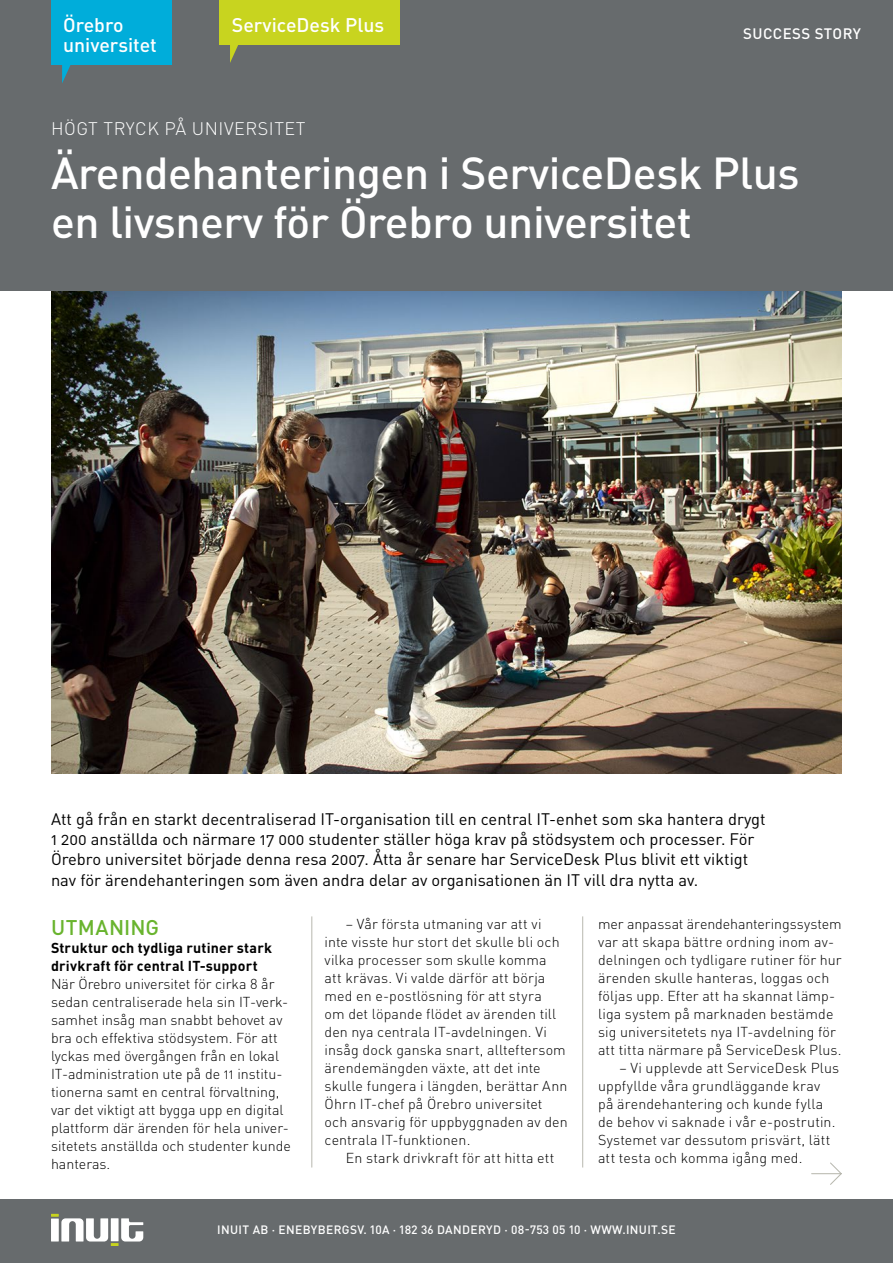
<style>
.page{position:relative;width:893px;height:1263px;background:#fff}
.page>*{position:absolute;margin:0;border:0;box-sizing:border-box;transform-origin:0 0}
.t1{font:500 44.25px/49.2px "DINOT";letter-spacing:-.01em;color:#fff}
._1___Mellis{font:500 21px "DINOT";letter-spacing:.015em;color:#69b42e}
.t2{font:500 19.5px "DINOT";color:#fff}
.t3{font:300 18px "DINOT";letter-spacing:.03em;color:#fff}
._1___Ingress{font:16.5px/20.2px "DINOT";color:#000}
.t4{font:500 15px "DINOT";letter-spacing:.03em;color:#fff}
._1___Bröd_indrag{font:300 14.25px/18px "DINOT";letter-spacing:.01em;color:#000}
._1___Bröd{font:300 14.25px/18px "DINOT";color:#000}
._1___Mellis-2{font:700 14.25px/18px "DINOT";letter-spacing:.01em;color:#000}
._1___Bröd-2{font:500 12px "DINOT";letter-spacing:.03em;color:#fff}
</style>
<div class="page">
<img style="left:51px;top:291px;width:791px;height:482px">
<div style="left:0;top:1200px;width:893px;height:63px;background:#676b6d"></div>
<svg style="left:51px;top:1214px;width:92px;height:32px"></svg>
<div style="left:0;top:0;width:893px;height:291px;background:#676b6d"></div>
<hr style="left:312px;top:916px;width:1px;height:251px;background:#b8b8af">
<hr style="left:582px;top:916px;width:1px;height:251px;background:#b8b8af">
<svg style="left:811px;top:1162px;width:31px;height:23px"></svg>
<div style="left:219px;top:0;width:181px;height:44px;background:#c8d41f"></div>
<svg style="left:230px;top:44px;width:11px;height:19px"></svg>
<div style="left:51px;top:0;width:121px;height:65px;background:#00adda"></div>
<svg style="left:62px;top:65px;width:9px;height:18px"></svg>
<p class="t2" style="left:63px;top:12px;width:62px">Örebro</p>
<p class="t2" style="left:63px;top:33px;width:95px">universitet</p>
<p class="t2" style="left:232px;top:12px;width:154px">ServiceDesk Plus</p>
<p class="t3" style="left:51px;top:117px;width:256px">HÖGT TRYCK PÅ UNIVERSITET</p>
<p class="t4" style="left:743px;top:24px;width:119px">SUCCESS STORY</p>
<p class="t1" style="left:51px;top:147px;width:750px">Ärendehanteringen i ServiceDesk Plus en livsnerv för Örebro universitet</p>
<p class="_1___Ingress" style="left:51px;top:808px;width:716px">Att gå från en starkt decentraliserad IT-organisation till en central IT-enhet som ska hantera drygt 1 200 anställda och närmare 17 000 studenter ställer höga krav på stödsystem och processer. För Örebro universitet började denna resa 2007. Åtta år senare har ServiceDesk Plus blivit ett viktigt nav för ärendehanteringen som även andra delar av organisationen än IT vill dra nytta av.</p>
<p class="_1___Mellis" style="left:51px;top:913px;width:110px">UTMANING</p>
<p class="_1___Mellis-2" style="left:51px;top:938px;width:223px">Struktur och tydliga rutiner stark drivkraft för central IT-support</p>
<p class="_1___Bröd" style="left:51px;top:974px;width:241px">När Örebro universitet för cirka 8 år sedan centraliserade hela sin IT-verk&shy;samhet insåg man snabbt behovet av bra och effektiva stödsystem. För att lyckas med övergången från en lokal IT-administration ute på de 11 institu&shy;tionerna samt en central förvaltning, var det viktigt att bygga upp en digital plattform där ärenden för hela univer&shy;sitetets anställda och studenter kunde hanteras.</p>
<p class="_1___Bröd_indrag" style="left:325px;top:915px;width:245px;text-indent:21px">– Vår första utmaning var att vi inte visste hur stort det skulle bli och vilka processer som skulle komma<br>att krävas. Vi valde därför att börja med en e-postlösning för att styra<br>om det löpande flödet av ärenden till den nya centrala IT-avdelningen. Vi insåg dock ganska snart, allteftersom ärendemängden växte, att det inte skulle fungera i längden, berättar Ann Öhrn IT-chef på Örebro universitet och ansvarig för uppbyggnaden av den centrala IT-funktionen.</p>
<p class="_1___Bröd_indrag" style="left:346px;top:1149px;width:210px">En stark drivkraft för att hitta ett</p>
<p class="_1___Bröd_indrag" style="left:598px;top:915px;width:245px">mer anpassat ärendehanteringssystem var att skapa bättre ordning inom av&shy;delningen och tydligare rutiner för hur ärenden skulle hanteras, loggas och följas upp. Efter att ha skannat lämp&shy;liga system på marknaden bestämde sig universitetets nya IT-avdelning för att titta närmare på ServiceDesk Plus.</p>
<p class="_1___Bröd_indrag" style="left:598px;top:1059px;width:243px;text-indent:21px">– Vi upplevde att ServiceDesk Plus uppfyllde våra grundläggande krav på ärendehantering och kunde fylla de behov vi saknade i vår e-postrutin.<br>Systemet var dessutom prisvärt, lätt att testa och komma igång med.</p>
<p class="_1___Bröd-2" style="left:217px;top:1222px;width:460px">INUIT AB · ENEBYBERGSV. 10A · 182 36 DANDERYD · 08-753 05 10 · WWW.INUIT.SE</p>
</div>
